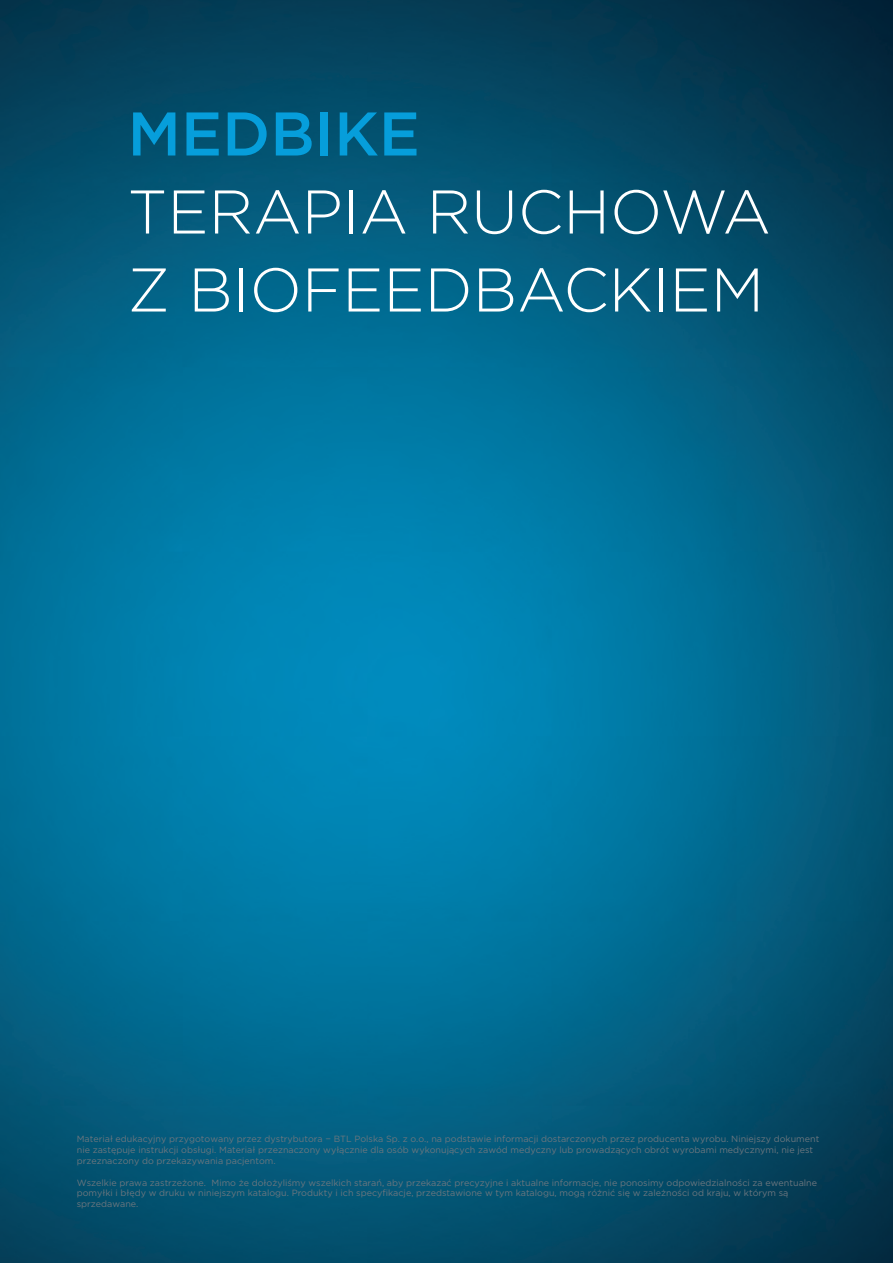
<style>
.page{position:relative;width:893px;height:1263px;background:#fff}
.page>*{position:absolute;margin:0;border:0;box-sizing:border-box;transform-origin:0 0}
._41_52_Naglowek_rozdzialu{font:300 61.5px/78px "Gotham";color:#fff}
._41_52_Naglowek_rozdzialu-2{font:500 61.5px "Gotham";color:#069edb}
.t1{font:9px/10.8px "Gotham";color:#6c767e}
</style>
<div class="page">
<img style="left:0;top:0;width:893px;height:1263px">
<p class="_41_52_Naglowek_rozdzialu-2" style="left:128px;top:94px;width:294px">MEDBIKE</p>
<p class="_41_52_Naglowek_rozdzialu" style="left:128px;top:171px;width:645px">TERAPIA RUCHOWA<br>Z BIOFEEDBACKIEM</p>
<p class="t1" style="left:77px;top:1134px;width:744px">Materiał edukacyjny przygotowany przez dystrybutora − BTL Polska Sp. z o.o., na podstawie informacji dostarczonych przez producenta wyrobu. Niniejszy dokument nie zastępuje instrukcji obsługi. Materiał przeznaczony wyłącznie dla osób wykonujących zawód medyczny lub prowadzących obrót wyrobami medycznymi, nie jest przeznaczony do przekazywania pacjentom.</p>
<p class="t1" style="left:77px;top:1177px;width:742px">Wszelkie prawa zastrzeżone. Mimo że dołożyliśmy wszelkich starań, aby przekazać precyzyjne i aktualne informacje, nie ponosimy odpowiedzialności za ewentualne pomyłki i błędy w druku w niniejszym katalogu. Produkty i ich specyfikacje, przedstawione w tym katalogu, mogą różnić się w zależności od kraju, w którym są sprzedawane.</p>
</div>
